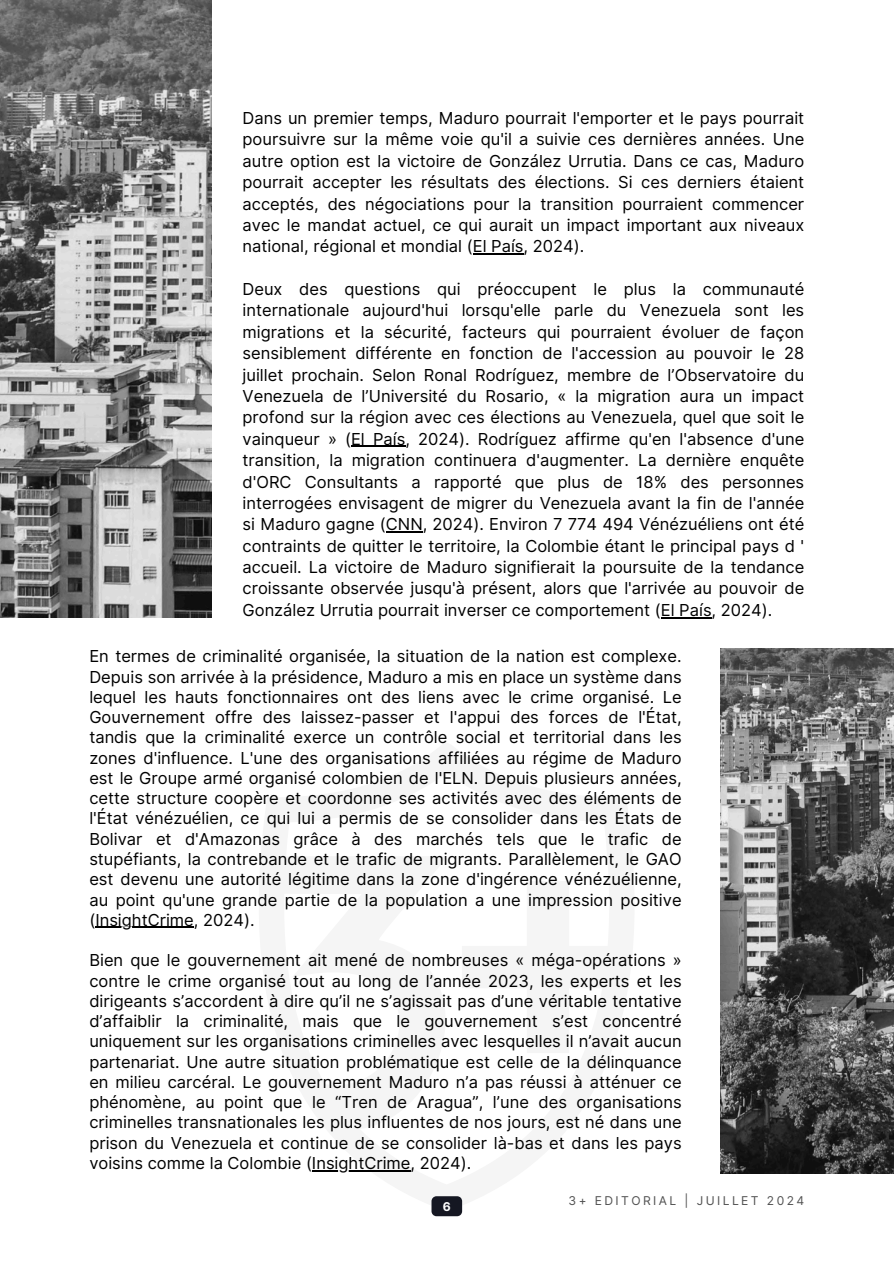
<style>
.page{position:relative;width:894px;height:1264px;background:#fff}
.page>*{position:absolute;margin:0;border:0;box-sizing:border-box;transform-origin:0 0}
.t1{font:16.5px/20.2px "Inter";color:#000;text-align:justify}
.t2{font:12.15px "Inter";letter-spacing:.2em;color:#515151}
.t3{font:700 12.15px "Inter";color:#fff}
</style>
<div class="page">
<img style="left:0;top:0;width:212px;height:618px">
<svg style="left:431px;top:1196px;width:31px;height:20px"></svg>
<hr style="left:472px;top:253px;width:51px;height:1px;background:#000">
<hr style="left:351px;top:446px;width:54px;height:1px;background:#000">
<hr style="left:386px;top:531px;width:36px;height:1px;background:#000">
<hr style="left:660px;top:617px;width:51px;height:1px;background:#000">
<hr style="left:95px;top:926px;width:99px;height:2px;background:#000">
<hr style="left:312px;top:1169px;width:98px;height:2px;background:#000">
<img style="left:720px;top:648px;width:173px;height:525px">
<h1 class="t1" style="left:242px;top:107px;width:563px;line-height:21.3px">Dans un premier temps, Maduro pourrait l'emporter et le pays pourrait poursuivre sur la même voie qu'il a suivie ces dernières années. Une autre option est la victoire de González Urrutia. Dans ce cas, Maduro pourrait accepter les résultats des élections. Si ces derniers étaient acceptés, des négociations pour la transition pourraient commencer avec le mandat actuel, ce qui aurait un impact important aux niveaux national, régional et mondial (El País, 2024).</h1>
<h1 class="t1" style="left:242px;top:278px;width:563px;line-height:21.3px">Deux des questions qui préoccupent le plus la communauté internationale aujourd'hui lorsqu'elle parle du Venezuela sont les migrations et la sécurité, facteurs qui pourraient évoluer de façon sensiblement différente en fonction de l'accession au pouvoir le 28 juillet prochain. Selon Ronal Rodríguez, membre de l’Observatoire du Venezuela de l’Université du Rosario, « la migration aura un impact profond sur la région avec ces élections au Venezuela, quel que soit le vainqueur » (El País, 2024). Rodríguez affirme qu'en l'absence d'une transition, la migration continuera d'augmenter. La dernière enquête d'ORC Consultants a rapporté que plus de 18% des personnes interrogées envisagent de migrer du Venezuela avant la fin de l'année si Maduro gagne (CNN, 2024). Environ 7 774 494 Vénézuéliens ont été contraints de quitter le territoire, la Colombie étant le principal pays d ' accueil. La victoire de Maduro signifierait la poursuite de la tendance croissante observée jusqu'à présent, alors que l'arrivée au pouvoir de González Urrutia pourrait inverser ce comportement (El País, 2024).</h1>
<h1 class="t1" style="left:89px;top:646px;width:593px">En termes de criminalité organisée, la situation de la nation est complexe.<br>Depuis son arrivée à la présidence, Maduro a mis en place un système dans lequel les hauts fonctionnaires ont des liens avec le crime organisé. Le Gouvernement offre des laissez-passer et l'appui des forces de l'État, tandis que la criminalité exerce un contrôle social et territorial dans les zones d'influence. L'une des organisations affiliées au régime de Maduro est le Groupe armé organisé colombien de l'ELN. Depuis plusieurs années, cette structure coopère et coordonne ses activités avec des éléments de l'État vénézuélien, ce qui lui a permis de se consolider dans les États de Bolivar et d'Amazonas grâce à des marchés tels que le trafic de stupéfiants, la contrebande et le trafic de migrants. Parallèlement, le GAO est devenu une autorité légitime dans la zone d'ingérence vénézuélienne, au point qu'une grande partie de la population a une impression positive (InsightCrime, 2024).</h1>
<p class="t1" style="left:89px;top:950px;width:593px">Bien que le gouvernement ait mené de nombreuses « méga-opérations » contre le crime organisé tout au long de l’année 2023, les experts et les dirigeants s’accordent à dire qu’il ne s’agissait pas d’une véritable tentative d’affaiblir la criminalité, mais que le gouvernement s’est concentré uniquement sur les organisations criminelles avec lesquelles il n’avait aucun partenariat. Une autre situation problématique est celle de la délinquance en milieu carcéral. Le gouvernement Maduro n’a pas réussi à atténuer ce phénomène, au point que le “Tren de Aragua”, l’une des organisations criminelles transnationales les plus influentes de nos jours, est né dans une prison du Venezuela et continue de se consolider là-bas et dans les pays voisins comme la Colombie (InsightCrime, 2024).</p>
<p class="t2" style="left:568px;top:1193px;width:237px">3+ EDITORIAL | JUILLET 2024</p>
<h1 class="t3" style="left:442px;top:1199px;width:9px">6</h1>
</div>
